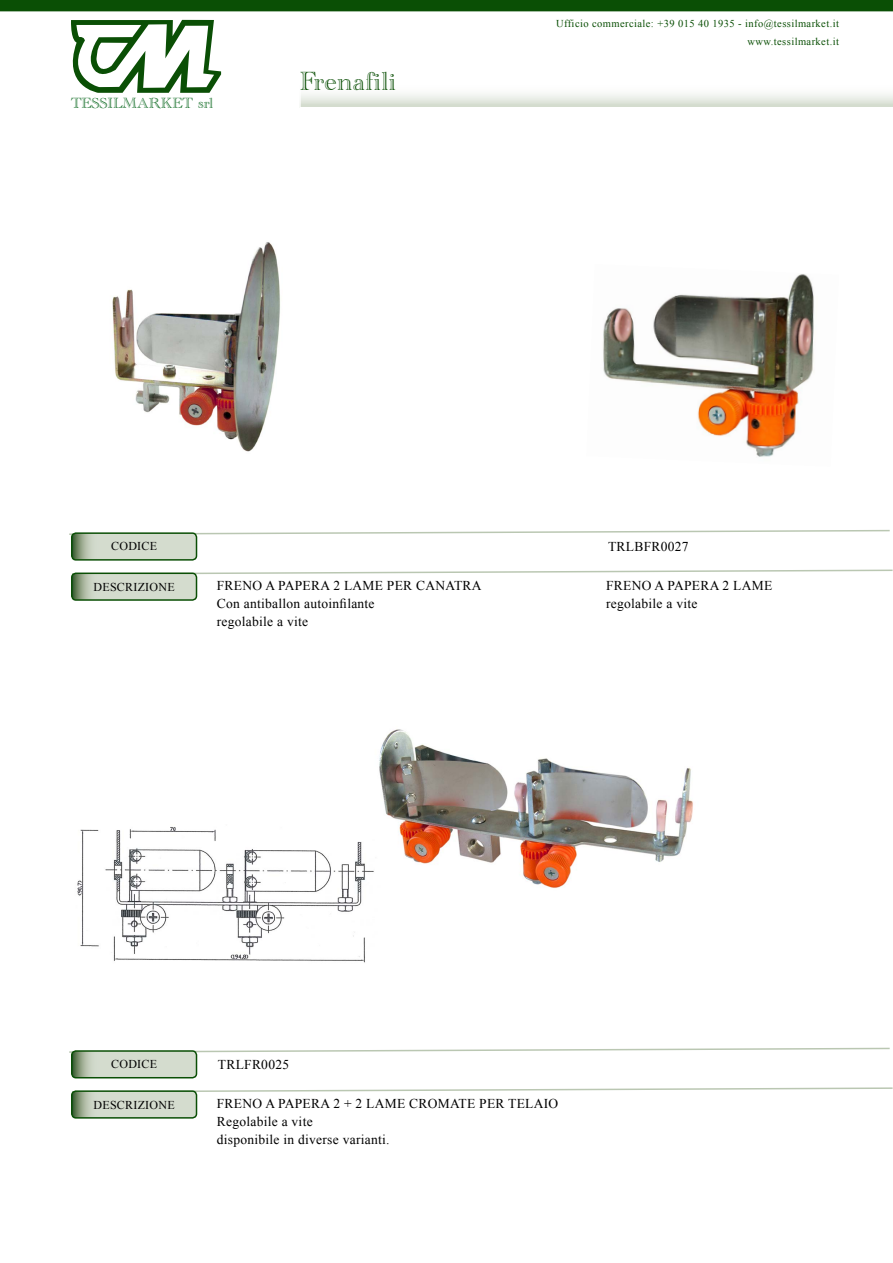
<style>
.page{position:relative;width:893px;height:1263px;background:#fff}
.page>*{position:absolute;margin:0;border:0;box-sizing:border-box;transform-origin:0 0}
.t1{font:27px "Academy Engraved Let Plain";letter-spacing:.02em;color:#0a4f05}
.t2{font:15.15px "Academy Engraved Let Plain";color:#006317}
.t3{font:13.5px/18px "Times New Roman";letter-spacing:.02em;color:#000}
.t4{font:12px "Times New Roman";letter-spacing:.02em;color:#000}
.t5{font:10.5px/17.9px "Times New Roman";letter-spacing:.04em;color:#0a4f05;text-align:right}
</style>
<div class="page">
<svg style="left:300px;top:94px;width:593px;height:13px"></svg>
<div style="left:0;top:0;width:893px;height:11px;background:#0a4f05"></div>
<svg style="left:71px;top:20px;width:150px;height:73px"></svg>
<img style="left:112px;top:242px;width:168px;height:210px">
<svg style="left:69px;top:529px;width:821px;height:29px"></svg>
<div style="left:71px;top:532px;width:126px;height:29px;border:2px solid #0a4f05;border-radius:4px"></div>
<svg style="left:69px;top:1047px;width:821px;height:31px"></svg>
<div style="left:71px;top:1050px;width:126px;height:28px;border:2px solid #0a4f05;border-radius:4px"></div>
<svg style="left:74px;top:569px;width:819px;height:29px"></svg>
<div style="left:71px;top:572px;width:126px;height:29px;border:2px solid #0a4f05;border-radius:4px"></div>
<svg style="left:71px;top:1087px;width:822px;height:31px"></svg>
<div style="left:71px;top:1090px;width:126px;height:28px;border:2px solid #0a4f05;border-radius:4px"></div>
<img style="left:603px;top:274px;width:211px;height:183px">
<img style="left:379px;top:729px;width:314px;height:159px">
<img style="left:77px;top:824px;width:307px;height:139px">
<p class="t2" style="left:71px;top:95px;width:144px">TESSILMARKET srl</p>
<h1 class="t1" style="left:300px;top:66px;width:98px">Frenafili</h1>
<p class="t5" style="left:556px;top:15px;width:284px">Ufficio commerciale: +39 015 40 1935 - info@tessilmarket.it www.tessilmarket.it</p>
<p class="t4" style="left:111px;top:538px;width:47px">CODICE</p>
<p class="t3" style="left:608px;top:537px;width:82px">TRLBFR0027</p>
<p class="t4" style="left:94px;top:579px;width:83px">DESCRIZIONE</p>
<p class="t3" style="left:217px;top:576px;width:266px">FRENO A PAPERA 2 LAME PER CANATRA<br>Con antiballon autoinfilante<br>regolabile a vite</p>
<p class="t3" style="left:606px;top:576px;width:168px">FRENO A PAPERA 2 LAME regolabile a vite</p>
<p class="t4" style="left:111px;top:1056px;width:47px">CODICE</p>
<p class="t4" style="left:94px;top:1097px;width:83px">DESCRIZIONE</p>
<p class="t3" style="left:218px;top:1055px;width:73px">TRLFR0025</p>
<p class="t3" style="left:217px;top:1094px;width:343px">FRENO A PAPERA 2 + 2 LAME CROMATE PER TELAIO<br>Regolabile a vite<br>disponibile in diverse varianti.</p>
</div>
